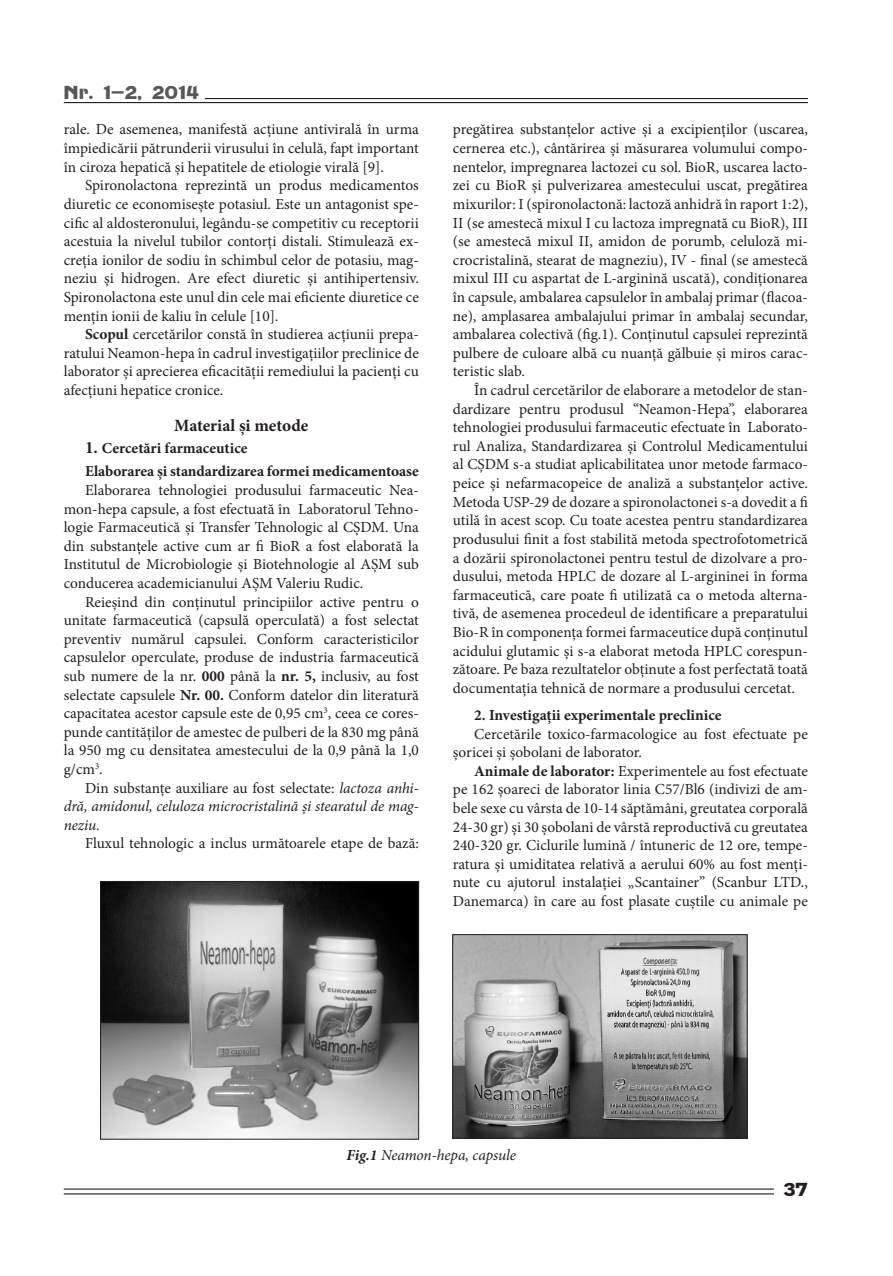
<style>
.page{position:relative;width:893px;height:1276px;background:#fff}
.page>*{position:absolute;margin:0;border:0;box-sizing:border-box;transform-origin:0 0}
.t1{font:700 17.25px "Minion Pro";color:#231f20}
.t2{font:16.5px "Adver Gothic";color:#57585a}
.t3{font:16.5px "Adver Gothic";color:#231f20}
.t4{font:15.3px/18.6px "Minion Pro";color:#231f20;text-align:justify}
.t5{font:italic 15.3px/18.6px "Minion Pro";letter-spacing:-.005em;color:#231f20;text-align:justify}
.t6{font:700 15.3px/22.8px "Minion Pro";letter-spacing:-.005em;color:#231f20}
.s1{font-weight:700}
.s2{font-size:17.25px}
.s3{font-style:normal}
</style>
<div class="page">
<hr style="left:205px;top:98px;width:603px;height:1px;background:#231f20">
<hr style="left:64px;top:102px;width:744px;height:1px;background:#231f20">
<hr style="left:64px;top:1188px;width:710px;height:1px;background:#231f20">
<hr style="left:64px;top:1193px;width:710px;height:1px;background:#231f20">
<img style="left:102px;top:883px;width:315px;height:254px">
<div style="left:100px;top:881px;width:319px;height:258px;border:1px solid #231f20"></div>
<img style="left:454px;top:936px;width:291px;height:200px">
<div style="left:452px;top:934px;width:295px;height:204px;border:1px solid #231f20"></div>
<p class="t2" style="left:64px;top:82px;width:137px">Nr. 1–2, 2014</p>
<p class="t4" style="left:64px;top:120px;width:357px">rale. De asemenea, manifestă acţiune antivirală în urma împiedicării pătrunderii virusului în celulă, fapt important în ciroza hepatică şi hepatitele de etiologie virală [9].</p>
<p class="t4" style="left:64px;top:176px;width:357px;text-indent:21px">Spironolactona reprezintă un produs medicamentos diuretic ce economiseşte potasiul. Este un antagonist spe&shy;cific al aldosteronului, legându-se competitiv cu receptorii acestuia la nivelul tubilor contorţi distali. Stimulează ex&shy;creţia ionilor de sodiu în schimbul celor de potasiu, mag&shy;neziu şi hidrogen. Are efect diuretic şi antihipertensiv.<br>Spironolactona este unul din cele mai eficiente diuretice ce menţin ionii de kaliu în celule [10].</p>
<p class="t4" style="left:64px;top:325px;width:357px;text-indent:21px"><span class="s1">Scopul</span> cercetărilor constă în studierea acţiunii prepa&shy;ratului Neamon-hepa în cadrul investigaţiilor preclinice de laborator şi aprecierea eficacităţii remediului la pacienţi cu afecţiuni hepatice cronice.</p>
<p class="t1" style="left:174px;top:413px;width:136px">Material şi metode</p>
<p class="t6" style="left:85px;top:437px;width:335px"><span class="s2">1.</span> Cercetări farmaceutice<br>Elaborarea şi standardizarea formei medicamentoase</p>
<p class="t4" style="left:64px;top:481px;width:357px;text-indent:21px">Elaborarea tehnologiei produsului farmaceutic Nea&shy;mon-hepa capsule, a fost efectuată în Laboratorul Tehno&shy;logie Farmaceutică şi Transfer Tehnologic al CŞDM. Una din substanţele active cum ar fi BioR a fost elaborată la Institutul de Microbiologie şi Biotehnologie al AŞM sub conducerea academicianului AŞM Valeriu Rudic.</p>
<p class="t4" style="left:64px;top:592px;width:357px;text-indent:21px">Reieşind din conţinutul principiilor active pentru o unitate farmaceutică (capsulă operculată) a fost selectat preventiv numărul capsulei. Conform caracteristicilor capsulelor operculate, produse de industria farmaceutică sub numere de la nr. <span class="s1">000</span> până la <span class="s1">nr. 5,</span> inclusiv, au fost selectate capsulele <span class="s1">Nr. 00.</span> Conform datelor din literatură capacitatea acestor capsule este de 0,95 cm<sup>3</sup>, ceea ce cores&shy;punde cantităţilor de amestec de pulberi de la 830 mg până la 950 mg cu densitatea amestecului de la 0,9 până la 1,0 g/cm<sup>3</sup>.</p>
<p class="t5" style="left:64px;top:778px;width:357px;text-indent:21px"><span class="s3">Din substanţe auxiliare au fost selectate:</span> lactoza anhi&shy;dră, amidonul, celuloza microcristalină şi stearatul de mag&shy;neziu.</p>
<p class="t4" style="left:85px;top:834px;width:335px">Fluxul tehnologic a inclus următoarele etape de bază:</p>
<p class="t4" style="left:453px;top:120px;width:357px">pregătirea substanţelor active şi a excipienţilor (uscarea, cernerea etc.), cântărirea şi măsurarea volumului compo&shy;nentelor, impregnarea lactozei cu sol. BioR, uscarea lacto&shy;zei cu BioR şi pulverizarea amestecului uscat, pregătirea mixurilor: I (spironolactonă: lactoză anhidră în raport 1:2), II (se amestecă mixul I cu lactoza impregnată cu BioR), III (se amestecă mixul II, amidon de porumb, celuloză mi&shy;crocristalină, stearat de magneziu), IV - final (se amestecă mixul III cu aspartat de L-arginină uscată), condiţionarea în capsule, ambalarea capsulelor în ambalaj primar (flacoa&shy;ne), amplasarea ambalajului primar în ambalaj secundar, ambalarea colectivă (fig.1). Conţinutul capsulei reprezintă pulbere de culoare albă cu nuanţă gălbuie şi miros carac&shy;teristic slab.</p>
<p class="t4" style="left:453px;top:381px;width:357px;text-indent:21px">În cadrul cercetărilor de elaborare a metodelor de stan&shy;dardizare pentru produsul “Neamon-Hepa”, elaborarea tehnologiei produsului farmaceutic efectuate în Laborato&shy;rul Analiza, Standardizarea şi Controlul Medicamentului al CŞDM s-a studiat aplicabilitatea unor metode farmaco&shy;peice şi nefarmacopeice de analiză a substanţelor active.<br>Metoda USP-29 de dozare a spironolactonei s-a dovedit a fi utilă în acest scop. Cu toate acestea pentru standardizarea produsului finit a fost stabilită metoda spectrofotometrică a dozării spironolactonei pentru testul de dizolvare a pro&shy;dusului, metoda HPLC de dozare al L-argininei în forma farmaceutică, care poate fi utilizată ca o metoda alterna&shy;tivă, de asemenea procedeul de identificare a preparatului Bio-R în componenţa formei farmaceutice după conţinutul acidului glutamic şi s-a elaborat metoda HPLC corespun&shy;zătoare. Pe baza rezultatelor obţinute a fost perfectată toată documentaţia tehnică de normare a produsului cercetat.</p>
<p class="t6" style="left:474px;top:703px;width:249px">2. Investigaţii experimentale preclinice</p>
<p class="t4" style="left:453px;top:724px;width:357px;text-indent:21px">Cercetările toxico-farmacologice au fost efectuate pe şoricei şi şobolani de laborator.</p>
<p class="t4" style="left:453px;top:761px;width:357px;text-indent:21px"><span class="s1">Animale de laborator:</span> Experimentele au fost efectuate pe 162 şoareci de laborator linia C57/Bl6 (indivizi de am&shy;bele sexe cu vârsta de 10-14 săptămâni, greutatea corporală 24-30 gr) şi 30 şobolani de vârstă reproductivă cu greutatea 240-320 gr. Ciclurile lumină / întuneric de 12 ore, tempe&shy;ratura şi umiditatea relativă a aerului 60% au fost menţi&shy;nute cu ajutorul instalaţiei „Scantainer” (Scanbur LTD., Danemarca) în care au fost plasate cuştile cu animale pe</p>
<p class="t5" style="left:347px;top:1145px;width:171px"><span class="s1">Fig.1</span> Neamon-hepa, capsule</p>
<p class="t3" style="left:784px;top:1179px;width:26px">37</p>
</div>
